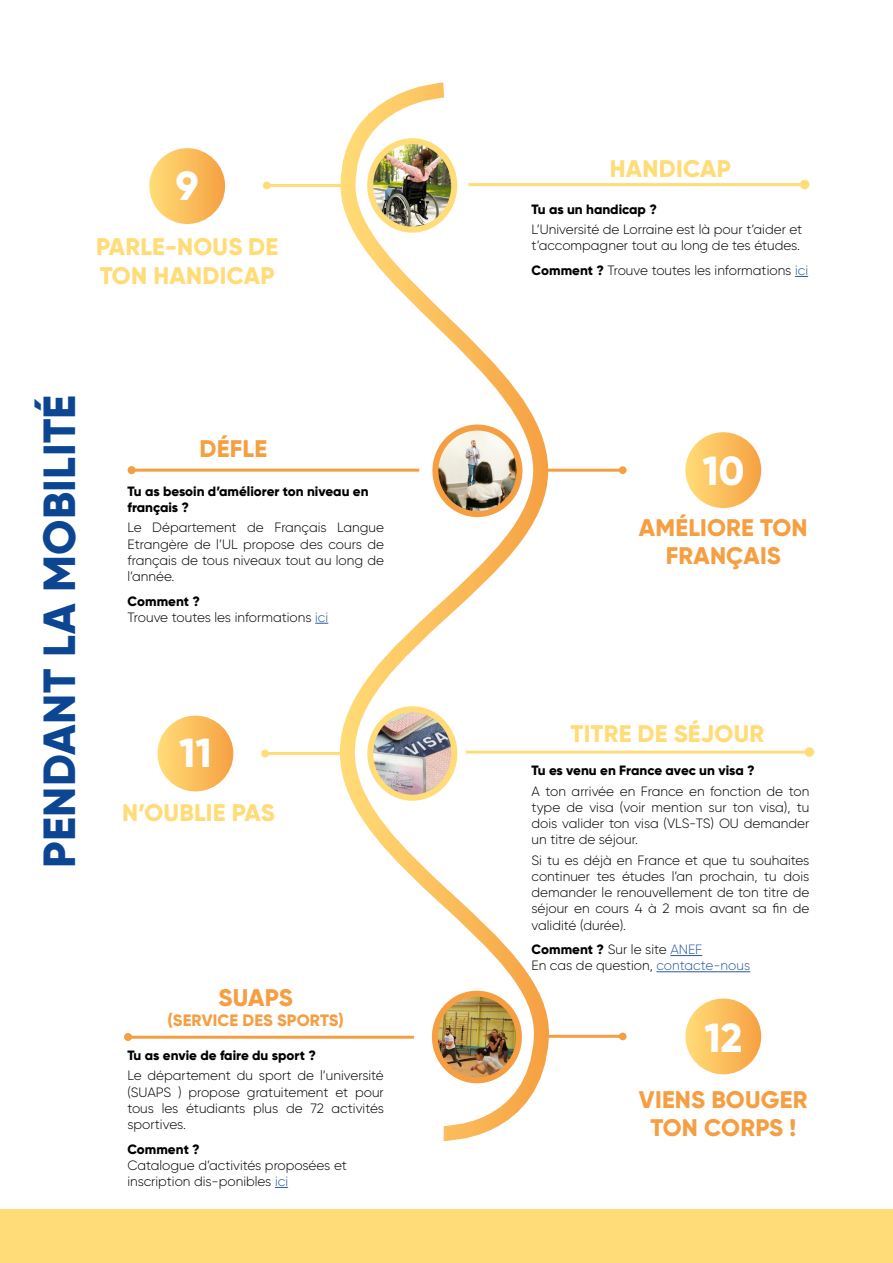
<style>
.page{position:relative;width:893px;height:1263px;background:#fff}
.page>*{position:absolute;margin:0;border:0;box-sizing:border-box;transform-origin:0 0}
.t1{font:800 45px "Gilroy";letter-spacing:.01em;color:#0c4693}
.t2{font:800 40.5px "Gilroy";color:#fff}
.t3{font:800 24px/28.8px "Gilroy";letter-spacing:.01em;color:#ffdc78}
.t4{font:800 24px/28.8px "Gilroy";letter-spacing:.01em;color:#f59f42;text-align:center}
.t5{font:800 16.5px "Gilroy";letter-spacing:.005em;color:#f59f42}
.t6{font:300 13.5px/16.2px "Gilroy";color:#000;text-align:justify}
.t7{font:800 13.5px/16.2px "Gilroy";color:#000}
.s1{font-weight:800}
.s2{color:#275b9b}
</style>
<div class="page">
<hr style="left:265px;top:752px;width:81px;height:3px;background:#ffdc78">
<hr style="left:267px;top:184px;width:80px;height:3px;background:#ffdc78">
<svg style="left:334px;top:82px;width:222px;height:1059px"></svg>
<div style="left:149px;top:148px;width:76px;height:76px;background:linear-gradient(to right,#ffde7b,#f6a244);border-radius:38px"></div>
<div style="left:263px;top:182px;width:8px;height:7px;background:#ffdc78;border-radius:50%"></div>
<hr style="left:542px;top:469px;width:81px;height:3px;background:#f59f42">
<div style="left:619px;top:466px;width:8px;height:8px;background:#f59f42;border-radius:50%"></div>
<div style="left:685px;top:432px;width:76px;height:76px;background:linear-gradient(to right,#ffde7c,#f6a243);border-radius:38px"></div>
<div style="left:158px;top:716px;width:75px;height:75px;background:linear-gradient(to right,#fd7,#f6a143);border-radius:38px"></div>
<div style="left:261px;top:750px;width:8px;height:7px;background:#ffdc78;border-radius:50%"></div>
<hr style="left:542px;top:1035px;width:81px;height:3px;background:#f59f42">
<div style="left:619px;top:1032px;width:8px;height:8px;background:#f59f42;border-radius:50%"></div>
<div style="left:685px;top:998px;width:76px;height:76px;background:linear-gradient(to right,#ffde7c,#f6a243);border-radius:38px"></div>
<hr style="left:132px;top:469px;width:287px;height:3px;background:#f59f42">
<div style="left:128px;top:466px;width:8px;height:8px;background:#f59f42;border-radius:50%"></div>
<svg style="left:315px;top:623px;width:13px;height:1px"></svg>
<svg style="left:275px;top:1187px;width:13px;height:1px"></svg>
<hr style="left:128px;top:1036px;width:286px;height:3px;background:#f59f42">
<div style="left:124px;top:1033px;width:8px;height:8px;background:#f59f42;border-radius:50%"></div>
<hr style="left:466px;top:751px;width:339px;height:3px;background:#ffdc78">
<hr style="left:468px;top:183px;width:339px;height:3px;background:#ffdc78">
<div style="left:800px;top:180px;width:9px;height:9px;background:#ffdc78;border-radius:50%"></div>
<hr style="left:670px;top:955px;width:32px;height:1px;background:#275b9b">
<hr style="left:656px;top:971px;width:94px;height:1px;background:#275b9b">
<svg style="left:795px;top:276px;width:13px;height:1px"></svg>
<div style="left:1px;top:1210px;width:891px;height:52px;background:#ffdc78"></div>
<div style="left:0;top:1209px;width:893px;height:54px;border:2px solid #ffdc78"></div>
<img style="left:437px;top:427px;width:82px;height:84px">
<div style="left:432px;top:424px;width:90px;height:93px;border:6px solid #f59f42;border-radius:50%"></div>
<img style="left:435px;top:995px;width:84px;height:85px">
<div style="left:432px;top:991px;width:90px;height:92px;border:6px solid #f59f42;border-radius:50%"></div>
<img style="left:370px;top:141px;width:84px;height:89px">
<div style="left:367px;top:138px;width:90px;height:95px;border:6px solid #ffdc78;border-radius:50%"></div>
<img style="left:370px;top:712px;width:84px;height:86px">
<div style="left:367px;top:706px;width:90px;height:95px;border:6px solid #ffdc78;border-radius:50%"></div>
<div style="left:805px;top:747px;width:9px;height:10px;background:#ffdc78;border-radius:50%"></div>
<h2 class="t2" style="left:176px;top:161px;width:24px">9</h2>
<h3 class="t3" style="left:96px;top:232px;width:183px">PARLE-NOUS DE<br>TON HANDICAP</h3>
<h1 class="t1" style="left:31px;top:868px;width:475px;rotate:-90deg">PENDANT LA MOBILITÉ</h1>
<h3 class="t4" style="left:200px;top:434px;width:69px">DÉFLE</h3>
<p class="t7" style="left:128px;top:483px;width:243px">Tu as besoin d’améliorer ton niveau en français ?</p>
<p class="t6" style="left:128px;top:519px;width:258px">Le Département de Français Langue Etrangère de l’UL propose des cours de français de tous niveaux tout au long de l’année.</p>
<p class="t6" style="left:128px;top:593px;width:202px"><span class="s1">Comment ?<br></span>Trouve toutes les informations <span class="s2">ici</span></p>
<h2 class="t2" style="left:179px;top:727px;width:34px">11</h2>
<h3 class="t3" style="left:122px;top:798px;width:154px">N’OUBLIE PAS</h3>
<h3 class="t4" style="left:219px;top:983px;width:76px">SUAPS</h3>
<p class="t5" style="left:168px;top:1010px;width:178px">(SERVICE DES SPORTS)</p>
<p class="t7" style="left:127px;top:1047px;width:190px">Tu as envie de faire du sport ?</p>
<p class="t6" style="left:127px;top:1067px;width:258px">Le département du sport de l’université (SUAPS ) propose gratuitement et pour tous les étudiants plus de 72 activités sportives.</p>
<p class="t7" style="left:127px;top:1141px;width:74px">Comment ?</p>
<p class="t6" style="left:127px;top:1157px;width:221px">Catalogue d’activités proposées et inscription dis-ponibles <span class="s2">ici</span></p>
<h3 class="t3" style="left:610px;top:154px;width:123px">HANDICAP</h3>
<p class="t7" style="left:531px;top:201px;width:127px">Tu as un handicap ?</p>
<p class="t6" style="left:531px;top:221px;width:272px">L’Université de Lorraine est là pour t’aider et t’accompagner tout au long de tes études.</p>
<p class="t6" style="left:531px;top:262px;width:278px"><span class="s1">Comment ?</span> Trouve toutes les informations <span class="s2">ici</span></p>
<h2 class="t2" style="left:702px;top:445px;width:43px">10</h2>
<h3 class="t4" style="left:639px;top:513px;width:170px">AMÉLIORE TON<br>FRANÇAIS</h3>
<h3 class="t3" style="left:570px;top:719px;width:195px">TITRE DE SÉJOUR</h3>
<p class="t7" style="left:531px;top:762px;width:225px">Tu es venu en France avec un visa ?</p>
<p class="t6" style="left:531px;top:783px;width:279px">A ton arrivée en France en fonction de ton type de visa (voir mention sur ton visa), tu dois valider ton visa (VLS-TS) OU demander un titre de séjour.</p>
<p class="t6" style="left:531px;top:852px;width:279px">Si tu es déjà en France et que tu souhaites continuer tes études l’an prochain, tu dois demander le renouvellement de ton titre de séjour en cours 4 à 2 mois avant sa fin de validité (durée).</p>
<p class="t6" style="left:531px;top:941px;width:220px"><span class="s1">Comment ?</span> Sur le site <span class="s2">ANEF<br></span>En cas de question, <span class="s2">contacte-nous</span></p>
<h2 class="t2" style="left:704px;top:1012px;width:39px">12</h2>
<h3 class="t4" style="left:639px;top:1084px;width:170px">VIENS BOUGER<br>TON CORPS !</h3>
</div>
